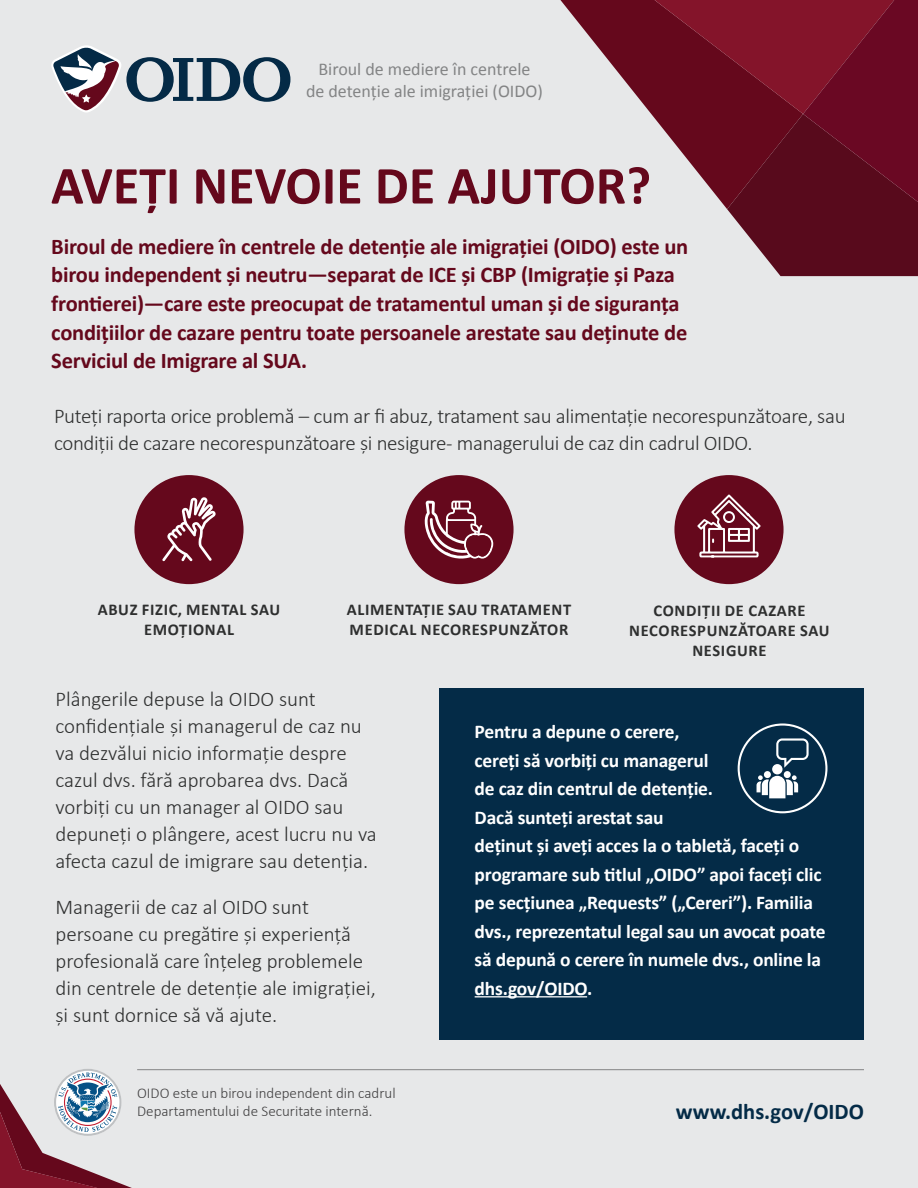
<style>
.page{position:relative;width:918px;height:1188px;background:#e7e8e9}
.page>*{position:absolute;margin:0;border:0;box-sizing:border-box;transform-origin:0 0}
.t1{font:700 54px "Calibri";color:#65081c}
.t2{font:700 22.5px/28.5px "Calibri";letter-spacing:-.01em;color:#65081c}
.t3{font:700 22.5px "Calibri";color:#042b47}
.t4{font:300 21px/27px "Calibri";color:#2e2f2f}
.t5{font:700 19.5px/28.5px "Calibri";letter-spacing:-.01em;color:#fff}
.t6{font:18px/21.6px "Calibri";color:#838485;text-align:center}
.t7{font:700 16.5px/19.8px "Calibri";letter-spacing:.04em;color:#2e2f2f;text-align:center}
.t8{font:300 15px/18px "Calibri";color:#403f40}
</style>
<div class="page">
<div style="left:440px;top:688px;width:424px;height:352px;background:#042b47"></div>
<hr style="left:475px;top:996px;width:112px;height:1px;background:#fff">
<div style="left:738px;top:723px;width:89px;height:90px;border:2px solid #fff;border-radius:50%"></div>
<div style="left:784px;top:771px;width:7px;height:7px;background:#fff;border-radius:50%"></div>
<div style="left:764px;top:771px;width:7px;height:7px;background:#fff;border-radius:50%"></div>
<div style="left:772px;top:764px;width:11px;height:10px;background:#fff;border-radius:50%"></div>
<svg style="left:757px;top:775px;width:41px;height:23px"></svg>
<svg style="left:776px;top:738px;width:33px;height:30px"></svg>
<hr style="left:137px;top:1069px;width:727px;height:1px;background:#848485">
<svg style="left:560px;top:0;width:95px;height:119px"></svg>
<svg style="left:655px;top:0;width:263px;height:276px;background:#79293c"></svg>
<svg style="left:0;top:1069px;width:132px;height:119px"></svg>
<div style="left:134px;top:475px;width:110px;height:109px;background:#65081c;border-radius:50%"></div>
<svg style="left:162px;top:497px;width:54px;height:64px"></svg>
<div style="left:674px;top:475px;width:110px;height:109px;background:#65081c;border-radius:50%"></div>
<svg style="left:697px;top:495px;width:64px;height:62px"></svg>
<div style="left:404px;top:475px;width:110px;height:109px;background:#65081c;border-radius:50%"></div>
<svg style="left:425px;top:501px;width:68px;height:58px"></svg>
<svg style="left:51px;top:45px;width:239px;height:68px"></svg>
<p class="t6" style="left:306px;top:58px;width:238px">Biroul de mediere în centrele<br>de detenție ale imigrației (OIDO)</p>
<h1 class="t1" style="left:51px;top:147px;width:602px">AVEȚI NEVOIE DE AJUTOR?</h1>
<p class="t2" style="left:51px;top:231px;width:638px">Biroul de mediere în centrele de detenție ale imigrației (OIDO) este un birou independent și neutru—separat de ICE și CBP (Imigrație și Paza frontierei)—care este preocupat de tratamentul uman și de siguranța condițiilor de cazare pentru toate persoanele arestate sau deținute de Serviciul de Imigrare al SUA.</p>
<p class="t4" style="left:54px;top:403px;width:793px">Puteți raporta orice problemă – cum ar fi abuz, tratament sau alimentație necorespunzătoare, sau condiții de cazare necorespunzătoare și nesigure- managerului de caz din cadrul OIDO.</p>
<p class="t7" style="left:98px;top:599px;width:184px">ABUZ FIZIC, MENTAL SAU<br>EMOȚIONAL</p>
<p class="t7" style="left:347px;top:599px;width:226px;text-align:left">ALIMENTAȚIE SAU TRATAMENT<br>MEDICAL NECORESPUNZĂTOR</p>
<p class="t7" style="left:629px;top:600px;width:202px">CONDIȚII DE CAZARE<br>NECORESPUNZĂTOARE SAU<br>NESIGURE</p>
<p class="t4" style="left:56px;top:685px;width:323px">Plângerile depuse la OIDO sunt confidențiale și managerul de caz nu va dezvălui nicio informație despre cazul dvs. fără aprobarea dvs. Dacă vorbiți cu un manager al OIDO sau depuneți o plângere, acest lucru nu va afecta cazul de imigrare sau detenția.</p>
<p class="t4" style="left:56px;top:893px;width:322px">Managerii de caz al OIDO sunt persoane cu pregătire și experiență profesională care înțeleg problemele din centrele de detenție ale imigrației, și sunt dornice să vă ajute.</p>
<p class="t8" style="left:137px;top:1084px;width:260px">OIDO este un birou independent din cadrul<br>Departamentului de Securitate internă.</p>
<p class="t5" style="left:475px;top:717px;width:353px">Pentru a depune o cerere,<br>cereți să vorbiți cu managerul<br>de caz din centrul de detenție.<br>Dacă sunteți arestat sau<br>deținut și aveți acces la o tabletă, faceți o programare sub titlul „OIDO” apoi faceți clic pe secțiunea „Requests” („Cereri”). Familia dvs., reprezentatul legal sau un avocat poate să depună o cerere în numele dvs., online la dhs.gov/OIDO.</p>
<p class="t3" style="left:676px;top:1096px;width:190px">www.dhs.gov/OIDO</p>
</div>
